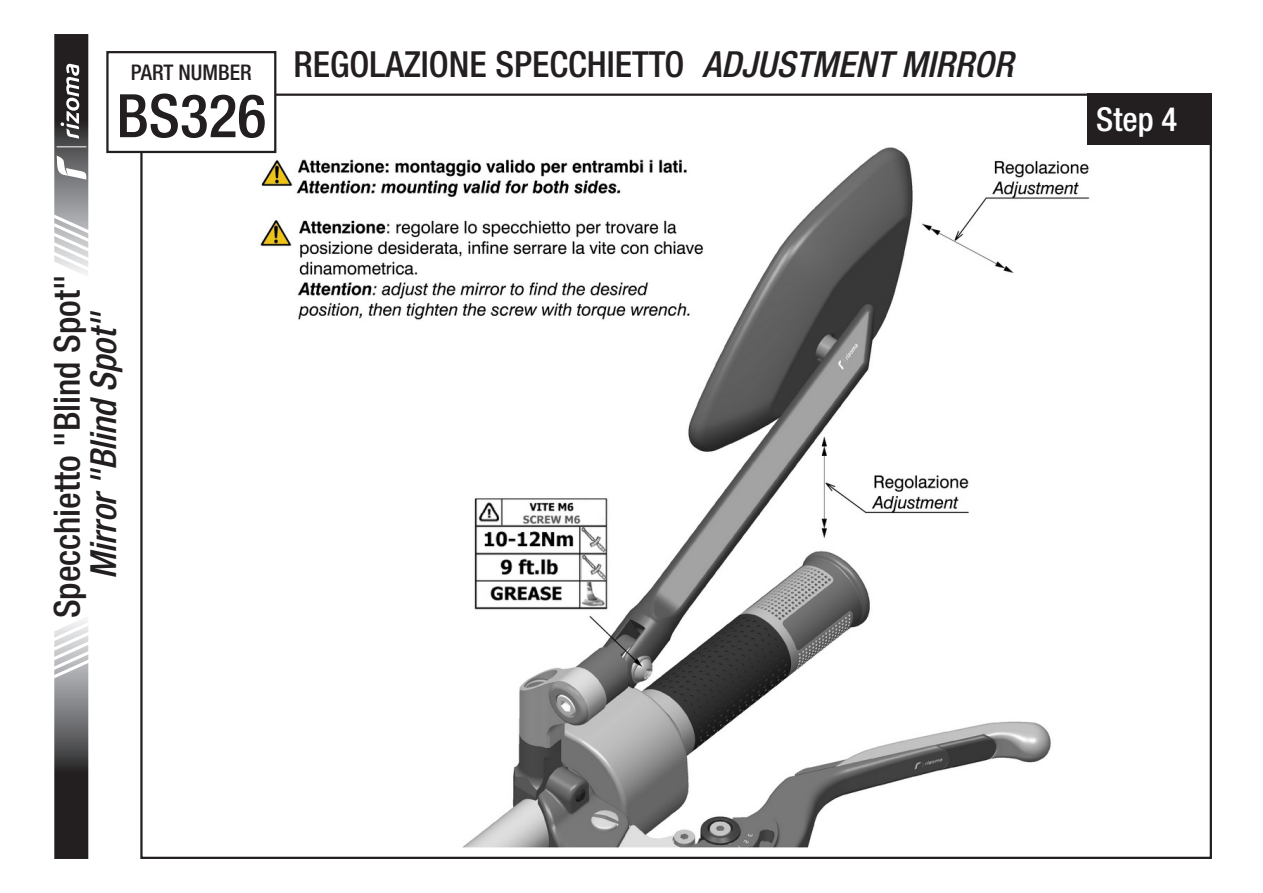
<style>
.page{position:relative;width:1263px;height:893px;background:#fff}
.page>*{position:absolute;margin:0;border:0;box-sizing:border-box;transform-origin:0 0}
.t1{font:500 condensed 60px "Helvetica Neue LT Std";color:#231f20}
.t2{font:500 condensed 36px "Helvetica Neue LT Std";color:#231f20}
.t3{font:italic 500 condensed 36px "Helvetica Neue LT Std";color:#231f20}
.t4{font:500 condensed 33px "Helvetica Neue LT Std";color:#fff}
.t5{font:500 condensed 21.6px "Helvetica Neue LT Std";color:#231f20}
.s1{font-style:italic}
</style>
<div class="page">
<img style="left:244px;top:103px;width:846px;height:745px">
<div style="left:1088px;top:94px;width:124px;height:51px;background:#231f20"></div>
<svg style="left:54px;top:620px;width:35px;height:239px"></svg>
<svg style="left:54px;top:34px;width:35px;height:240px"></svg>
<div style="left:107px;top:52px;width:168px;height:100px;background:#fff"></div>
<div style="left:106px;top:51px;width:170px;height:102px;border:2px solid #231f20"></div>
<p class="t5" style="left:131px;top:59px;width:122px">PART NUMBER</p>
<h1 class="t1" style="left:116px;top:80px;width:151px">BS326</h1>
<p class="t2" style="left:293px;top:42px;width:721px">REGOLAZIONE SPECCHIETTO <span class="s1">ADJUSTMENT MIRROR</span></p>
<p class="t2" style="left:46px;top:618px;width:345px;rotate:-90deg">Specchietto "Blind Spot"</p>
<p class="t3" style="left:82px;top:579px;width:269px;rotate:-90deg">Mirror "Blind Spot"</p>
<p class="t4" style="left:1096px;top:99px;width:83px">Step 4</p>
</div>
